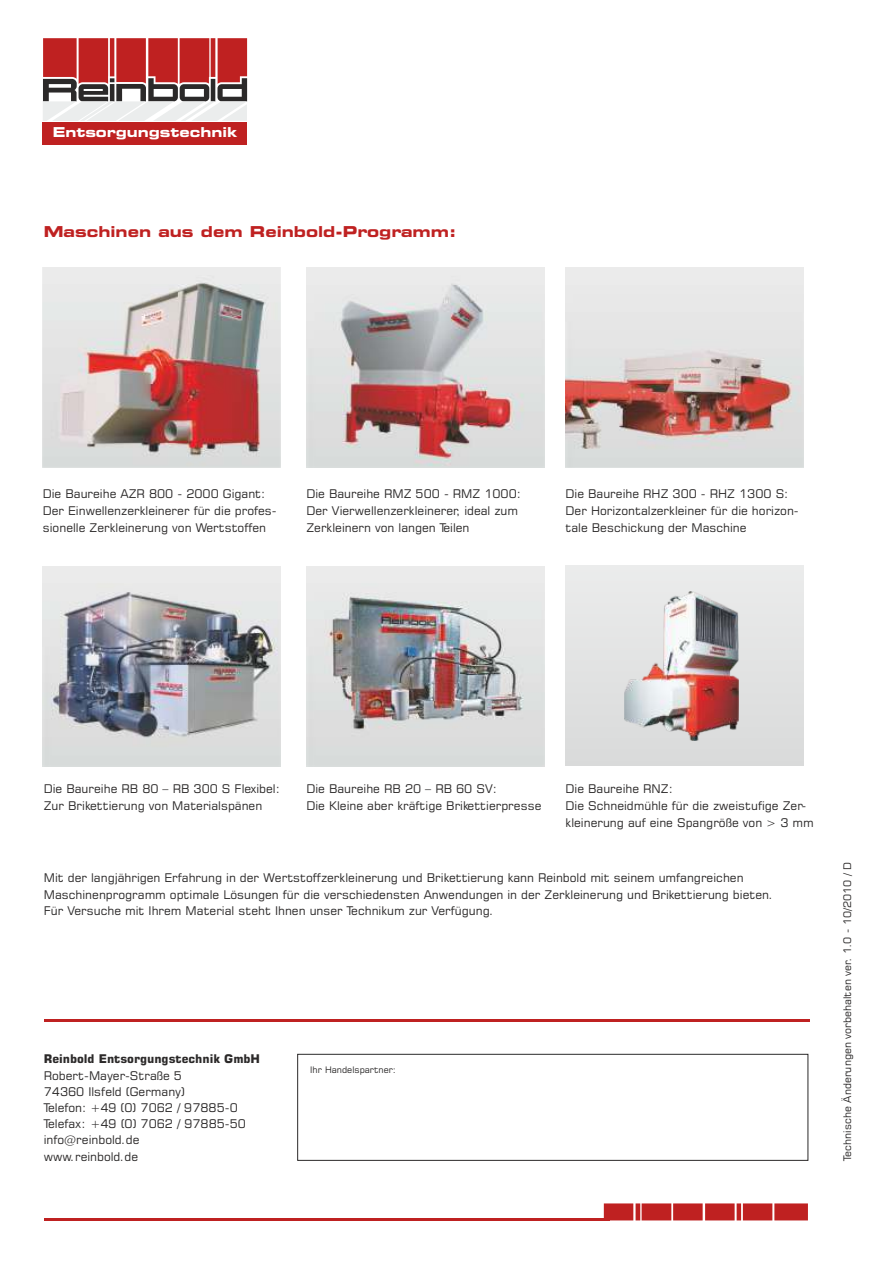
<style>
.page{position:relative;width:893px;height:1263px;background:#fff}
.page>*{position:absolute;margin:0;border:0;box-sizing:border-box;transform-origin:0 0}
.t1{font:700 expanded 15px "Square 721 BT";color:#bf2121}
.t2{font:700 expanded 13.65px "Square 721 BT";color:#fff}
.t3{font:12px/17px "Square 721 BT";color:#2b2929}
.t4{font:700 12px "Square 721 BT";color:#2b2929}
.t5{font:10.5px "Square 721 BT";color:#2b2929}
.t6{font:9px "Square 721 BT";color:#2b2929}
</style>
<div class="page">
<hr style="left:44px;top:1218px;width:565px;height:2px;background:#bf2121">
<svg style="left:604px;top:1203px;width:204px;height:17px;background:#c43535"></svg>
<img style="left:306px;top:566px;width:239px;height:200px">
<img style="left:43px;top:566px;width:238px;height:200px">
<img style="left:306px;top:267px;width:239px;height:200px">
<img style="left:566px;top:267px;width:238px;height:200px">
<div style="left:566px;top:566px;width:238px;height:200px;background:#e2e3e3"></div>
<img style="left:624px;top:591px;width:115px;height:149px">
<div style="left:43px;top:123px;width:204px;height:22px;background:#bf2121"></div>
<svg style="left:43px;top:38px;width:204px;height:83px"></svg>
<hr style="left:44px;top:1019px;width:765px;height:3px;background:#bf2121">
<div style="left:297px;top:1054px;width:511px;height:107px;border:1px solid #2b2929"></div>
<img style="left:43px;top:267px;width:238px;height:200px">
<p class="t2" style="left:53px;top:127px;width:186px">Entsorgungstechnik</p>
<p class="t1" style="left:44px;top:225px;width:414px">Maschinen aus dem Reinbold-Programm:</p>
<p class="t3" style="left:43px;top:487px;width:235px">Die Baureihe AZR 800 - 2000 Gigant:<br>Der Einwellenzerkleinerer für die profes&shy;sionelle Zerkleinerung von Wertstoffen</p>
<p class="t3" style="left:306px;top:487px;width:216px">Die Baureihe RMZ 500 - RMZ 1000:<br>Der Vierwellenzerkleinerer, ideal zum<br>Zerkleinern von langen Teilen</p>
<p class="t3" style="left:566px;top:487px;width:235px">Die Baureihe RHZ 300 - RHZ 1300 S:<br>Der Horizontalzerkleiner für die horizon&shy;tale Beschickung der Maschine</p>
<p class="t3" style="left:44px;top:782px;width:237px">Die Baureihe RB 80 – RB 300 S Flexibel:<br>Zur Brikettierung von Materialspänen</p>
<p class="t3" style="left:306px;top:782px;width:237px">Die Baureihe RB 20 – RB 60 SV:<br>Die Kleine aber kräftige Brikettierpresse</p>
<p class="t3" style="left:566px;top:782px;width:250px">Die Baureihe RNZ:<br>Die Schneidmühle für die zweistufige Zer&shy;kleinerung auf eine Spangröße von &gt; 3 mm</p>
<p class="t3" style="left:44px;top:871px;width:731px;line-height:16.2px">Mit der langjährigen Erfahrung in der Wertstoffzerkleinerung und Brikettierung kann Reinbold mit seinem umfangreichen<br>Maschinenprogramm optimale Lösungen für die verschiedensten Anwendungen in der Zerkleinerung und Brikettierung bieten.<br>Für Versuche mit Ihrem Material steht Ihnen unser Technikum zur Verfügung.</p>
<p class="t4" style="left:44px;top:1054px;width:218px">Reinbold Entsorgungstechnik GmbH</p>
<p class="t3" style="left:44px;top:1068px;width:204px;line-height:16.2px">Robert-Mayer-Straße 5<br>74360 Ilsfeld (Germany)<br>Telefon: +49 (0) 7062 / 97885-0<br>Telefax: +49 (0) 7062 / 97885-50 info@reinbold.de<br>www.reinbold.de</p>
<p class="t6" style="left:310px;top:1066px;width:87px">Ihr Handelspartner:</p>
<p class="t5" style="left:843px;top:1160px;width:300px;rotate:-90deg">Technische Änderungen vorbehalten ver. 1.0 - 10/2010 / D</p>
</div>
